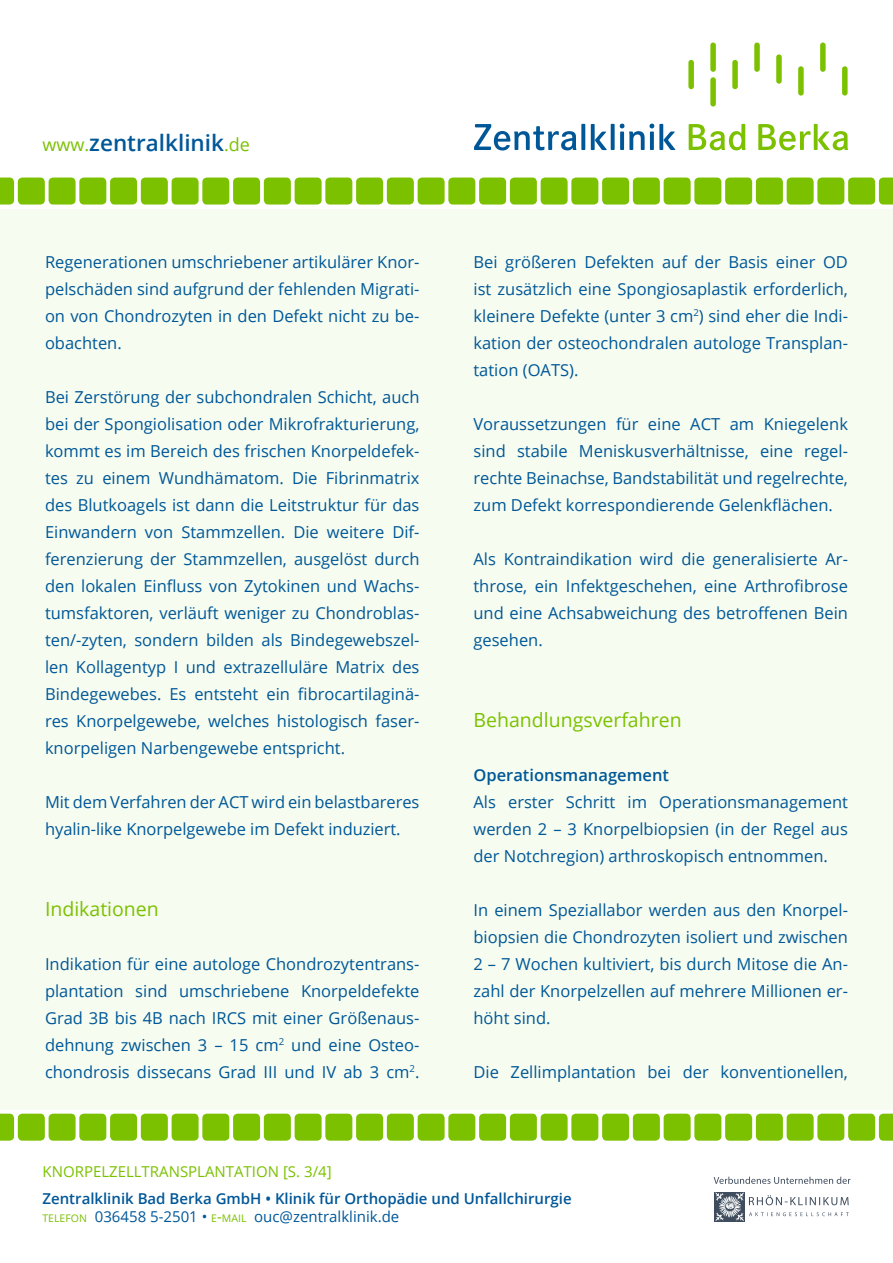
<style>
.page{position:relative;width:893px;height:1263px;background:#fff}
.page>*{position:absolute;margin:0;border:0;box-sizing:border-box;transform-origin:0 0}
.t1{font:600 22.5px "Open Sans";color:#005798}
.t2{font:19.5px "Open Sans";color:#7bc100}
.t3{font:16.5px/27px "Open Sans";color:#005798;text-align:justify}
.t4{font:600 16.5px "Open Sans";color:#005798}
.t5{font:600 15px/18px "Open Sans";color:#005798}
.t6{font:15px "Open Sans";color:#7bc100}
.s1{font-weight:400;font-size:18px;color:#7bc100}
.s2{font-weight:400;font-size:10.5px;color:#7bc100}
.s3{font-weight:400}
.s4{font-weight:400;color:#7bc100}
</style>
<div class="page">
<svg style="left:688px;top:43px;width:160px;height:64px"></svg>
<svg style="left:474px;top:124px;width:202px;height:27px"></svg>
<svg style="left:689px;top:124px;width:159px;height:27px"></svg>
<svg style="left:0;top:178px;width:14px;height:27px"></svg>
<div style="left:18px;top:178px;width:27px;height:27px;background:#7bc100;border-radius:4px"></div>
<div style="left:49px;top:178px;width:27px;height:27px;background:#7bc100;border-radius:4px"></div>
<div style="left:79px;top:178px;width:27px;height:27px;background:#7bc100;border-radius:4px"></div>
<div style="left:110px;top:178px;width:27px;height:27px;background:#7bc100;border-radius:4px"></div>
<div style="left:141px;top:178px;width:27px;height:27px;background:#7bc100;border-radius:4px"></div>
<div style="left:172px;top:178px;width:27px;height:27px;background:#7bc100;border-radius:4px"></div>
<div style="left:202px;top:178px;width:27px;height:27px;background:#7bc100;border-radius:4px"></div>
<div style="left:233px;top:178px;width:27px;height:27px;background:#7bc100;border-radius:4px"></div>
<div style="left:264px;top:178px;width:27px;height:27px;background:#7bc100;border-radius:4px"></div>
<div style="left:295px;top:178px;width:27px;height:27px;background:#7bc100;border-radius:4px"></div>
<div style="left:325px;top:178px;width:27px;height:27px;background:#7bc100;border-radius:4px"></div>
<div style="left:356px;top:178px;width:27px;height:27px;background:#7bc100;border-radius:4px"></div>
<div style="left:387px;top:178px;width:27px;height:27px;background:#7bc100;border-radius:4px"></div>
<div style="left:418px;top:178px;width:27px;height:27px;background:#7bc100;border-radius:4px"></div>
<div style="left:448px;top:178px;width:27px;height:27px;background:#7bc100;border-radius:4px"></div>
<div style="left:479px;top:178px;width:27px;height:27px;background:#7bc100;border-radius:4px"></div>
<div style="left:510px;top:178px;width:27px;height:27px;background:#7bc100;border-radius:4px"></div>
<div style="left:541px;top:178px;width:27px;height:27px;background:#7bc100;border-radius:4px"></div>
<div style="left:571px;top:178px;width:27px;height:27px;background:#7bc100;border-radius:4px"></div>
<div style="left:602px;top:178px;width:27px;height:27px;background:#7bc100;border-radius:4px"></div>
<div style="left:633px;top:178px;width:27px;height:27px;background:#7bc100;border-radius:4px"></div>
<div style="left:664px;top:178px;width:27px;height:27px;background:#7bc100;border-radius:4px"></div>
<div style="left:694px;top:178px;width:27px;height:27px;background:#7bc100;border-radius:4px"></div>
<div style="left:725px;top:178px;width:27px;height:27px;background:#7bc100;border-radius:4px"></div>
<div style="left:756px;top:178px;width:27px;height:27px;background:#7bc100;border-radius:4px"></div>
<div style="left:787px;top:178px;width:27px;height:27px;background:#7bc100;border-radius:4px"></div>
<div style="left:817px;top:178px;width:27px;height:27px;background:#7bc100;border-radius:4px"></div>
<div style="left:848px;top:178px;width:27px;height:27px;background:#7bc100;border-radius:4px"></div>
<svg style="left:879px;top:178px;width:14px;height:27px"></svg>
<div style="left:714px;top:1192px;width:31px;height:30px;background:#3e4c5d"></div>
<svg style="left:715px;top:1192px;width:134px;height:29px"></svg>
<svg style="left:714px;top:1177px;width:136px;height:7px"></svg>
<div style="left:0;top:209px;width:893px;height:900px;background:#f6fcef"></div>
<svg style="left:0;top:1114px;width:14px;height:27px"></svg>
<div style="left:18px;top:1114px;width:27px;height:27px;background:#7bc100;border-radius:4px"></div>
<div style="left:49px;top:1114px;width:27px;height:27px;background:#7bc100;border-radius:4px"></div>
<div style="left:79px;top:1114px;width:27px;height:27px;background:#7bc100;border-radius:4px"></div>
<div style="left:110px;top:1114px;width:27px;height:27px;background:#7bc100;border-radius:4px"></div>
<div style="left:141px;top:1114px;width:27px;height:27px;background:#7bc100;border-radius:4px"></div>
<div style="left:172px;top:1114px;width:27px;height:27px;background:#7bc100;border-radius:4px"></div>
<div style="left:202px;top:1114px;width:27px;height:27px;background:#7bc100;border-radius:4px"></div>
<div style="left:233px;top:1114px;width:27px;height:27px;background:#7bc100;border-radius:4px"></div>
<div style="left:264px;top:1114px;width:27px;height:27px;background:#7bc100;border-radius:4px"></div>
<div style="left:295px;top:1114px;width:27px;height:27px;background:#7bc100;border-radius:4px"></div>
<div style="left:325px;top:1114px;width:27px;height:27px;background:#7bc100;border-radius:4px"></div>
<div style="left:356px;top:1114px;width:27px;height:27px;background:#7bc100;border-radius:4px"></div>
<div style="left:387px;top:1114px;width:27px;height:27px;background:#7bc100;border-radius:4px"></div>
<div style="left:418px;top:1114px;width:27px;height:27px;background:#7bc100;border-radius:4px"></div>
<div style="left:448px;top:1114px;width:27px;height:27px;background:#7bc100;border-radius:4px"></div>
<div style="left:479px;top:1114px;width:27px;height:27px;background:#7bc100;border-radius:4px"></div>
<div style="left:510px;top:1114px;width:27px;height:27px;background:#7bc100;border-radius:4px"></div>
<div style="left:541px;top:1114px;width:27px;height:27px;background:#7bc100;border-radius:4px"></div>
<div style="left:571px;top:1114px;width:27px;height:27px;background:#7bc100;border-radius:4px"></div>
<div style="left:602px;top:1114px;width:27px;height:27px;background:#7bc100;border-radius:4px"></div>
<div style="left:633px;top:1114px;width:27px;height:27px;background:#7bc100;border-radius:4px"></div>
<div style="left:664px;top:1114px;width:27px;height:27px;background:#7bc100;border-radius:4px"></div>
<div style="left:694px;top:1114px;width:27px;height:27px;background:#7bc100;border-radius:4px"></div>
<div style="left:725px;top:1114px;width:27px;height:27px;background:#7bc100;border-radius:4px"></div>
<div style="left:756px;top:1114px;width:27px;height:27px;background:#7bc100;border-radius:4px"></div>
<div style="left:787px;top:1114px;width:27px;height:27px;background:#7bc100;border-radius:4px"></div>
<div style="left:817px;top:1114px;width:27px;height:27px;background:#7bc100;border-radius:4px"></div>
<div style="left:848px;top:1114px;width:27px;height:27px;background:#7bc100;border-radius:4px"></div>
<svg style="left:879px;top:1114px;width:14px;height:27px"></svg>
<h1 class="t1" style="left:43px;top:127px;width:209px"><span class="s1">www.</span>zentralklinik<span class="s1">.de</span></h1>
<p class="t3" style="left:45px;top:248px;width:376px">Regenerationen umschriebener artikulärer Knor&shy;pelschäden sind aufgrund der fehlenden Migrati&shy;on von Chondrozyten in den Defekt nicht zu be&shy;obachten.</p>
<p class="t3" style="left:45px;top:383px;width:376px">Bei Zerstörung der subchondralen Schicht, auch bei der Spongiolisation oder Mikrofrakturierung, kommt es im Bereich des frischen Knorpeldefek&shy;tes zu einem Wundhämatom. Die Fibrinmatrix des Blutkoagels ist dann die Leitstruktur für das Einwandern von Stammzellen. Die weitere Dif&shy;ferenzierung der Stammzellen, ausgelöst durch den lokalen Einfluss von Zytokinen und Wachs&shy;tumsfaktoren, verläuft weniger zu Chondroblas&shy;ten/-zyten, sondern bilden als Bindegewebszel&shy;len Kollagentyp I und extrazelluläre Matrix des Bindegewebes. Es entsteht ein fibrocartilaginä&shy;res Knorpelgewebe, welches histologisch faser&shy;knorpeligen Narbengewebe entspricht.</p>
<p class="t3" style="left:45px;top:788px;width:376px">Mit dem Verfahren der ACT wird ein belastbareres hyalin-like Knorpelgewebe im Defekt induziert.</p>
<p class="t2" style="left:45px;top:895px;width:115px">Indikationen</p>
<p class="t3" style="left:45px;top:950px;width:376px">Indikation für eine autologe Chondrozytentrans&shy;plantation sind umschriebene Knorpeldefekte Grad 3B bis 4B nach IRCS mit einer Größenaus&shy;dehnung zwischen 3 – 15 cm<sup>2</sup> und eine Osteo&shy;chondrosis dissecans Grad III und IV ab 3 cm<sup>2</sup>.</p>
<p class="t6" style="left:43px;top:1161px;width:291px">KNORPELZELLTRANSPLANTATION [S. 3/4]</p>
<p class="t3" style="left:473px;top:248px;width:376px">Bei größeren Defekten auf der Basis einer OD ist zusätzlich eine Spongiosaplastik erforderlich, kleinere Defekte (unter 3 cm<sup>2</sup>) sind eher die Indi&shy;kation der osteochondralen autologe Transplan&shy;tation (OATS).</p>
<p class="t3" style="left:473px;top:410px;width:376px">Voraussetzungen für eine ACT am Kniegelenk sind stabile Meniskusverhältnisse, eine regel&shy;rechte Beinachse, Bandstabilität und regelrechte, zum Defekt korrespondierende Gelenkflächen.</p>
<p class="t3" style="left:473px;top:545px;width:376px">Als Kontraindikation wird die generalisierte Ar&shy;throse, ein Infektgeschehen, eine Arthrofibrose und eine Achsabweichung des betroffenen Bein gesehen.</p>
<p class="t2" style="left:473px;top:706px;width:210px">Behandlungsverfahren</p>
<p class="t4" style="left:473px;top:763px;width:197px">Operationsmanagement</p>
<p class="t3" style="left:473px;top:788px;width:376px">Als erster Schritt im Operationsmanagement werden 2 – 3 Knorpelbiopsien (in der Regel aus der Notchregion) arthroskopisch entnommen.</p>
<p class="t3" style="left:473px;top:896px;width:376px">In einem Speziallabor werden aus den Knorpel&shy;biopsien die Chondrozyten isoliert und zwischen 2 – 7 Wochen kultiviert, bis durch Mitose die An&shy;zahl der Knorpelzellen auf mehrere Millionen er&shy;höht sind.</p>
<p class="t3" style="left:473px;top:1058px;width:376px">Die Zellimplantation bei der konventionellen,</p>
<p class="t5" style="left:43px;top:1189px;width:531px">Zentralklinik Bad Berka GmbH • Klinik für Orthopädie und Unfallchirurgie<br><span class="s2">TELEFON</span> <span class="s3">036458 5-2501 •</span> <span class="s2">E</span><span class="s4">-</span><span class="s2">MAIL</span> <span class="s3">ouc@zentralklinik.de</span></p>
</div>
